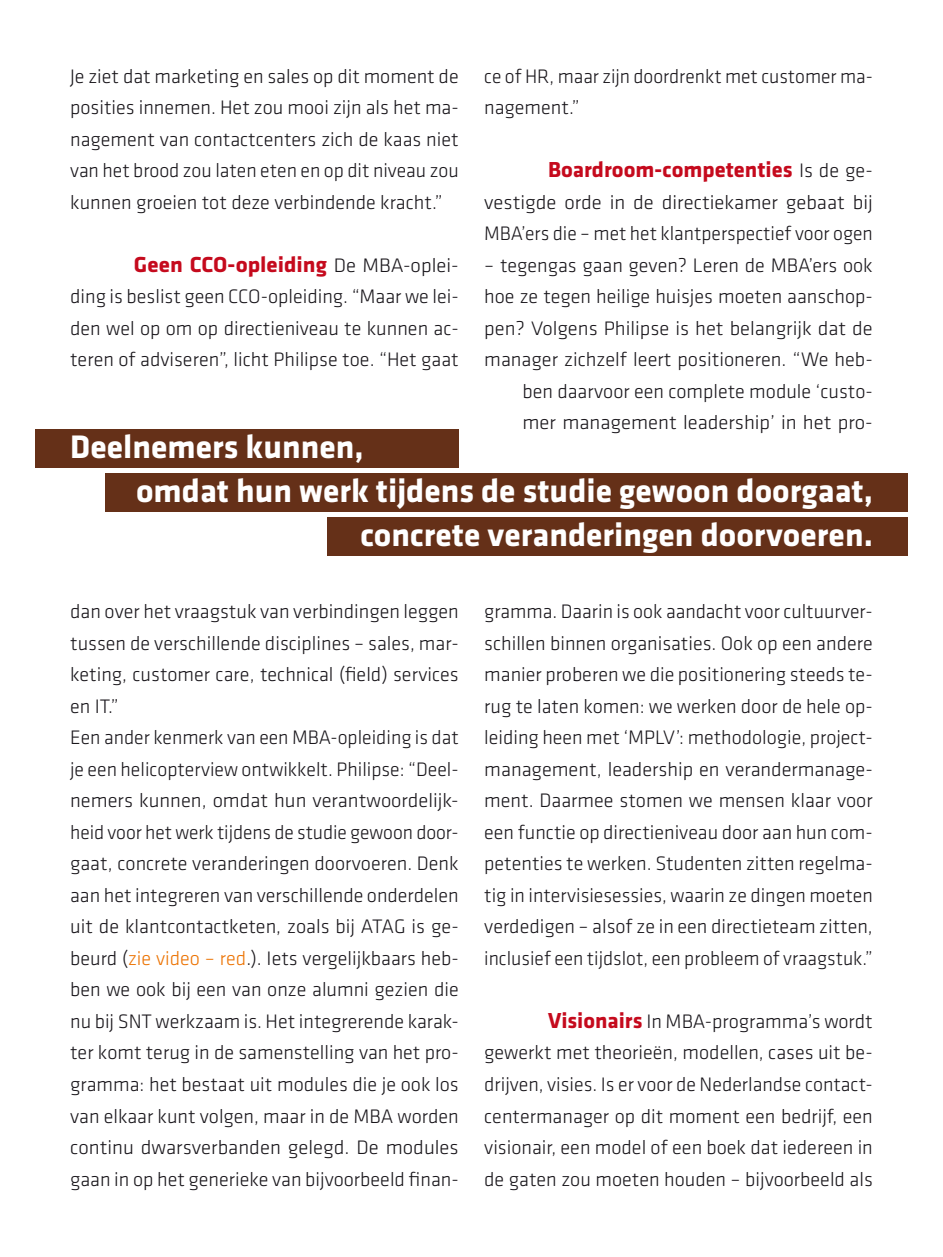
<style>
.page{position:relative;width:943px;height:1257px;background:#fff}
.page>*{position:absolute;margin:0;border:0;box-sizing:border-box;transform-origin:0 0}
.quote{font:700 33.75px/43.9px "Klavika Basic";color:#fff;text-align:right}
.artikelkop1{font:700 22.5px "Klavika Basic";color:#c50a1d}
.artikelkop1-2{font:300 20.25px/31.5px "Klavika Basic";color:#1a171c;text-align:justify}
.artikeltekst{font:300 20.25px/31.5px "Klavika Basic";color:#1a171c;text-align:justify}
.s1{font-weight:300;font-size:20.25px;color:#1a171c}
.s2{color:#ec7405}
.s3{font-weight:700;font-size:22.5px;color:#c50a1d}
</style>
<div class="page">
<div style="left:105px;top:473px;width:803px;height:38px;background:#653018"></div>
<div style="left:35px;top:429px;width:424px;height:38px;background:#653018"></div>
<div style="left:328px;top:517px;width:580px;height:38px;background:#653018"></div>
<p class="artikeltekst" style="left:484px;top:60px;width:390px">ce of HR, maar zijn doordrenkt met customer ma&shy;nagement.”</p>
<p class="artikeltekst" style="left:70px;top:60px;width:390px">Je ziet dat marketing en sales op dit moment de posities innemen. Het zou mooi zijn als het ma&shy;nagement van contactcenters zich de kaas niet van het brood zou laten eten en op dit niveau zou kunnen groeien tot deze verbindende kracht.”</p>
<p class="artikelkop1" style="left:548px;top:153px;width:326px">Boardroom-competenties <span class="s1">Is de ge-</span></p>
<p class="artikelkop1-2" style="left:484px;top:186px;width:390px">vestigde orde in de directiekamer gebaat bij<br>MBA’ers die – met het klantperspectief voor ogen</p>
<p class="artikelkop1-2" style="left:484px;top:249px;width:390px;text-align:right">– tegengas gaan geven? Leren de MBA’ers ook hoe ze tegen heilige huisjes moeten aanschop&shy;pen? Volgens Philipse is het belangrijk dat de manager zichzelf leert positioneren. “We heb&shy;ben daarvoor een complete module ‘custo&shy;mer management leadership’ in het pro-</p>
<p class="artikelkop1" style="left:134px;top:248px;width:326px">Geen CCO-opleiding <span class="s1">De MBA-oplei-</span></p>
<p class="artikelkop1-2" style="left:70px;top:280px;width:390px">ding is beslist geen CCO-opleiding. “Maar we lei&shy;den wel op om op directieniveau te kunnen ac&shy;teren of adviseren”, licht Philipse toe. “Het gaat</p>
<p class="quote" style="left:70px;top:423px;width:295px">Deelnemers kunnen,</p>
<p class="quote" style="left:136px;top:467px;width:738px">omdat hun werk tijdens de studie gewoon doorgaat, concrete veranderingen doorvoeren.</p>
<p class="artikelkop1-2" style="left:70px;top:595px;width:390px">dan over het vraagstuk van verbindingen leggen tussen de verschillende disciplines – sales, mar&shy;keting, customer care, technical (field) services en IT.”</p>
<p class="artikeltekst" style="left:70px;top:721px;width:390px">Een ander kenmerk van een MBA-opleiding is dat je een helicopterview ontwikkelt. Philipse: “Deel&shy;nemers kunnen, omdat hun verantwoordelijk&shy;heid voor het werk tijdens de studie gewoon door&shy;gaat, concrete veranderingen doorvoeren. Denk aan het integreren van verschillende onderdelen uit de klantcontactketen, zoals bij ATAG is ge&shy;beurd (<span class="s2">zie video – red</span>.). Iets vergelijkbaars heb&shy;ben we ook bij een van onze alumni gezien die nu bij SNT werkzaam is. Het integrerende karak&shy;ter komt terug in de samenstelling van het pro&shy;gramma: het bestaat uit modules die je ook los van elkaar kunt volgen, maar in de MBA worden continu dwarsverbanden gelegd. De modules gaan in op het generieke van bijvoorbeeld finan-</p>
<p class="artikelkop1-2" style="left:484px;top:595px;width:390px">gramma. Daarin is ook aandacht voor cultuurver&shy;schillen binnen organisaties. Ook op een andere manier proberen we die positionering steeds te&shy;rug te laten komen: we werken door de hele op&shy;leiding heen met ‘MPLV’: methodologie, project&shy;management, leadership en verandermanage&shy;ment. Daarmee stomen we mensen klaar voor een functie op directieniveau door aan hun com&shy;petenties te werken. Studenten zitten regelma&shy;tig in intervisiesessies, waarin ze dingen moeten verdedigen – alsof ze in een directieteam zitten, inclusief een tijdslot, een probleem of vraagstuk.”</p>
<p class="artikelkop1-2" style="left:484px;top:1005px;width:390px;text-indent:64px"><span class="s3">Visionairs</span> In MBA-programma’s wordt gewerkt met theorieën, modellen, cases uit be&shy;drijven, visies. Is er voor de Nederlandse contact&shy;centermanager op dit moment een bedrijf, een visionair, een model of een boek dat iedereen in de gaten zou moeten houden – bijvoorbeeld als</p>
</div>
